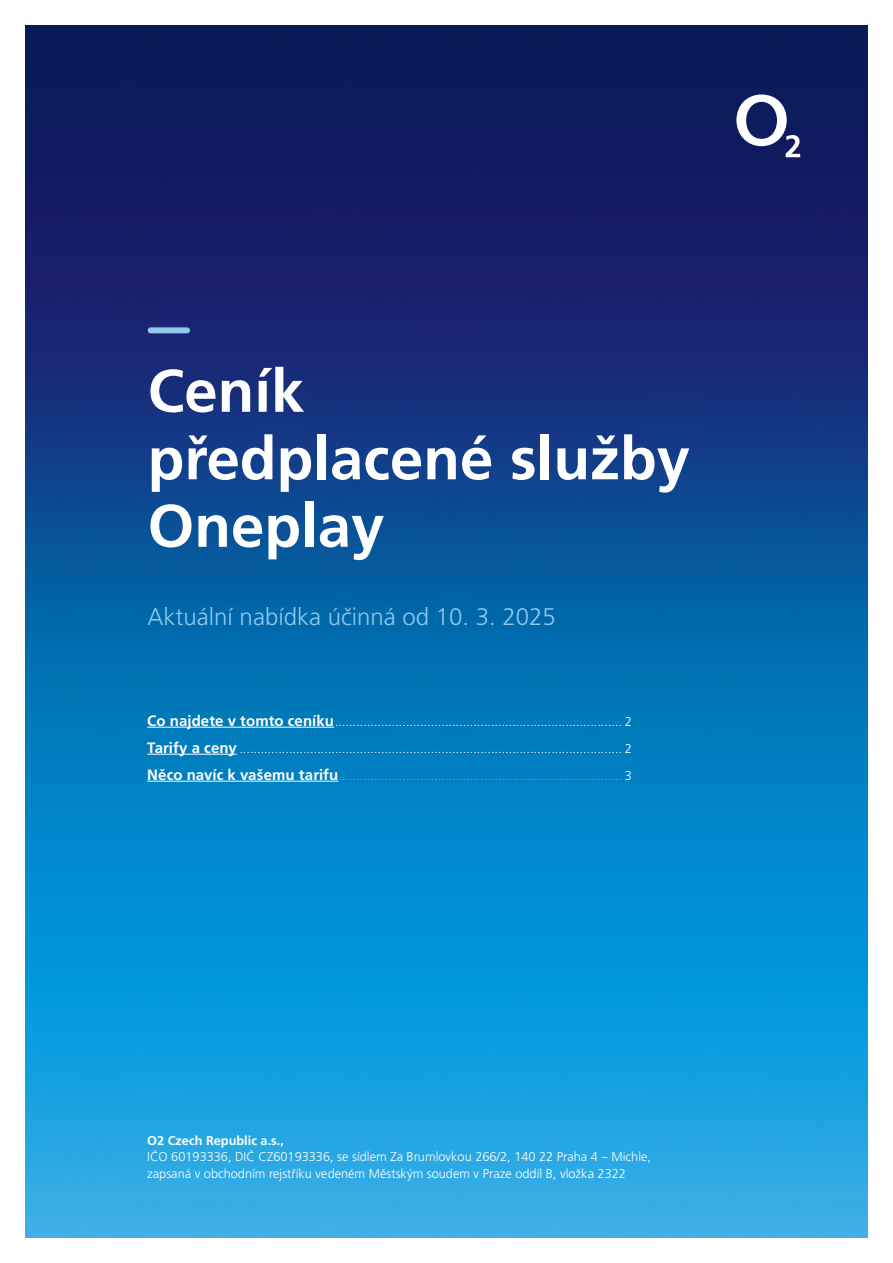
<style>
.page{position:relative;width:893px;height:1263px;background:#fff}
.page>*{position:absolute;margin:0;border:0;box-sizing:border-box;transform-origin:0 0}
.t1{font:700 60px/67.5px "Frutiger CE";color:#fff}
.t2{font:300 24px "Frutiger CE";color:#91c9ed}
.t3{font:300 12.75px/27px "Frutiger CE";color:#fff;text-align:justify}
.t4{font:700 12.75px "Frutiger CE";color:#fff}
.s1{font-weight:700;font-size:15px}
.s2{color:#54b6e7}
</style>
<div class="page">
<img style="left:26px;top:26px;width:841px;height:1211px">
<hr style="left:147px;top:727px;width:187px;height:1px;background:#fff">
<hr style="left:147px;top:754px;width:90px;height:1px;background:#fff">
<hr style="left:147px;top:781px;width:191px;height:1px;background:#fff">
<div style="left:151px;top:327px;width:36px;height:6px;background:#91c9ed"></div>
<svg style="left:736px;top:94px;width:64px;height:63px"></svg>
<h1 class="t1" style="left:148px;top:357px;width:544px">Ceník<br>předplacené služby<br>Oneplay</h1>
<h2 class="t2" style="left:148px;top:603px;width:410px">Aktuální nabídka účinná od 10. 3. 2025</h2>
<p class="t3" style="left:147px;top:708px;width:486px"><span class="s1">Co najdete v tomto ceníku</span>................................................................................. 2<br><span class="s1">Tarify a ceny</span> ............................................................................................................ 2<br><span class="s1">Něco navíc k vašemu tarifu</span><span class="s2">................................................................................</span> 3</p>
<p class="t4" style="left:147px;top:1133px;width:138px">O2 Czech Republic a.s.,</p>
<p class="t3" style="left:147px;top:1149px;width:505px;line-height:16.5px">IČO 60193336, DIČ CZ60193336, se sídlem Za Brumlovkou 266/2, 140 22 Praha 4 – Michle, zapsaná v obchodním rejstříku vedeném Městským soudem v Praze oddíl B, vložka 2322</p>
</div>
